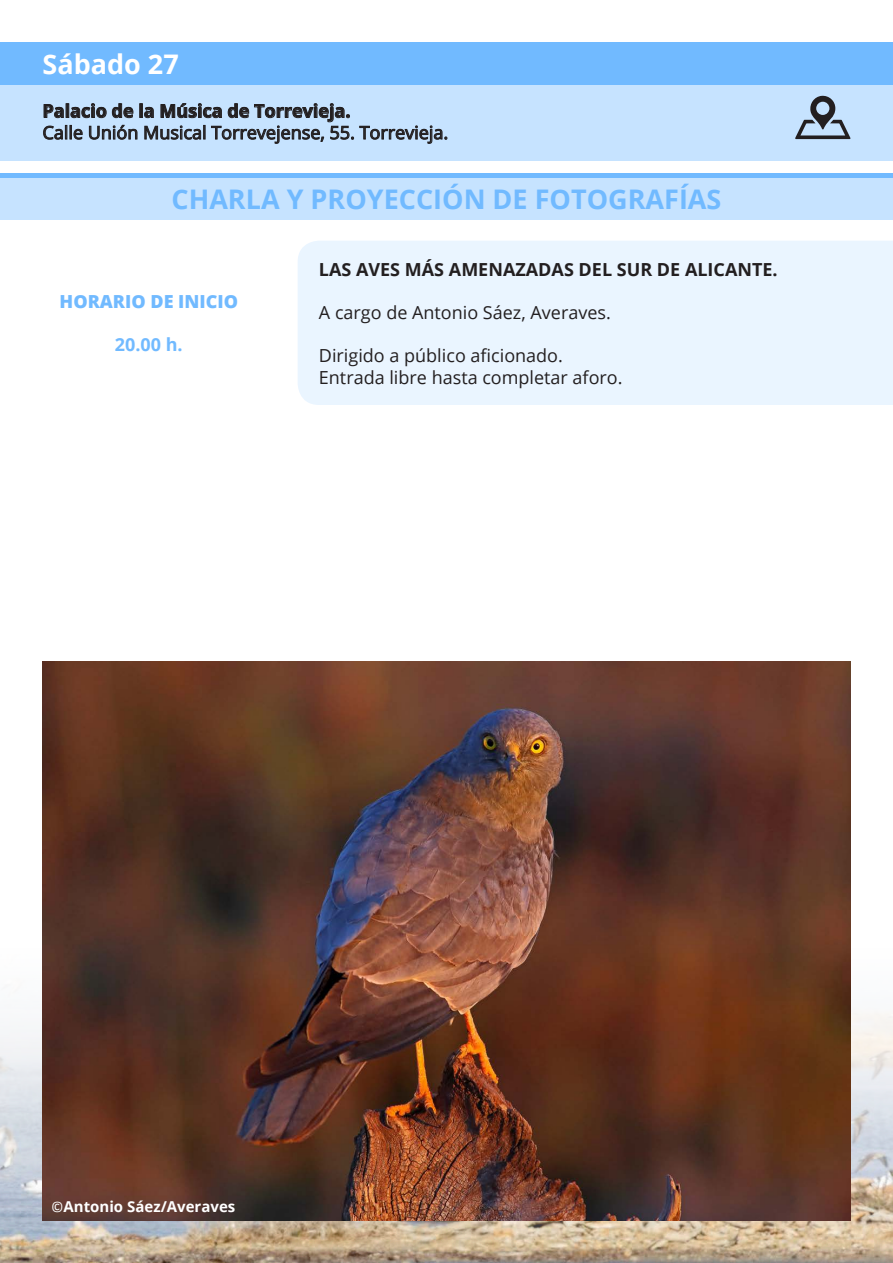
<style>
.page{position:relative;width:893px;height:1263px;background:#fff}
.page>*{position:absolute;margin:0;border:0;box-sizing:border-box;transform-origin:0 0}
.t1{font:700 27px "Open Sans";color:#71baff}
.t2{font:700 27px "Open Sans";color:#fff}
.t3{font:18px "Open Sans";color:#231f20}
.t4{font:700 18px "Open Sans";color:#231f20}
.t5{font:800 18px "Open Sans";color:#71baff}
.t6{font:700 18px "Open Sans";color:#71baff}
.t7{font:700 15px "Open Sans";color:#fff}
.s1{font-family:"Calibri";font-weight:400}
</style>
<div class="page">
<img style="left:0;top:942px;width:893px;height:321px">
<div style="left:298px;top:241px;width:595px;height:164px;background:#eaf5ff"></div>
<div style="left:0;top:64px;width:893px;height:96px;background:#c6e3ff"></div>
<div style="left:0;top:43px;width:893px;height:42px;background:#71baff"></div>
<svg style="left:43px;top:103px;width:405px;height:41px"></svg>
<svg style="left:795px;top:96px;width:55px;height:43px"></svg>
<div style="left:0;top:177px;width:893px;height:42px;background:#c6e3ff"></div>
<hr style="left:0;top:173px;width:893px;height:4px;background:#71baff">
<img style="left:43px;top:662px;width:807px;height:558px">
<p class="t2" style="left:43px;top:45px;width:138px">Sábado 27</p>
<p class="t4" style="left:43px;top:98px;width:310px">Palacio de la Música de Torrevieja.</p>
<p class="t3" style="left:43px;top:120px;width:407px">Calle Unión Musical Torrevejense, 55. Torrevieja.</p>
<p class="t1" style="left:171px;top:180px;width:551px">CHARLA Y PROYECCIÓN DE FOTOGRAFÍAS</p>
<p class="t5" style="left:60px;top:288px;width:180px">HORARIO DE INICIO</p>
<p class="t6" style="left:115px;top:332px;width:69px">20.00 h.</p>
<p class="t4" style="left:319px;top:256px;width:460px">LAS AVES MÁS AMENAZADAS DEL SUR DE ALICANTE.</p>
<p class="t3" style="left:319px;top:300px;width:293px">A cargo de Antonio Sáez, Averaves.</p>
<p class="t3" style="left:319px;top:343px;width:246px">Dirigido a público aficionado.</p>
<p class="t3" style="left:319px;top:365px;width:305px">Entrada libre hasta completar aforo.</p>
<p class="t7" style="left:51px;top:1196px;width:186px"><span class="s1">©</span>Antonio Sáez/Averaves</p>
</div>
